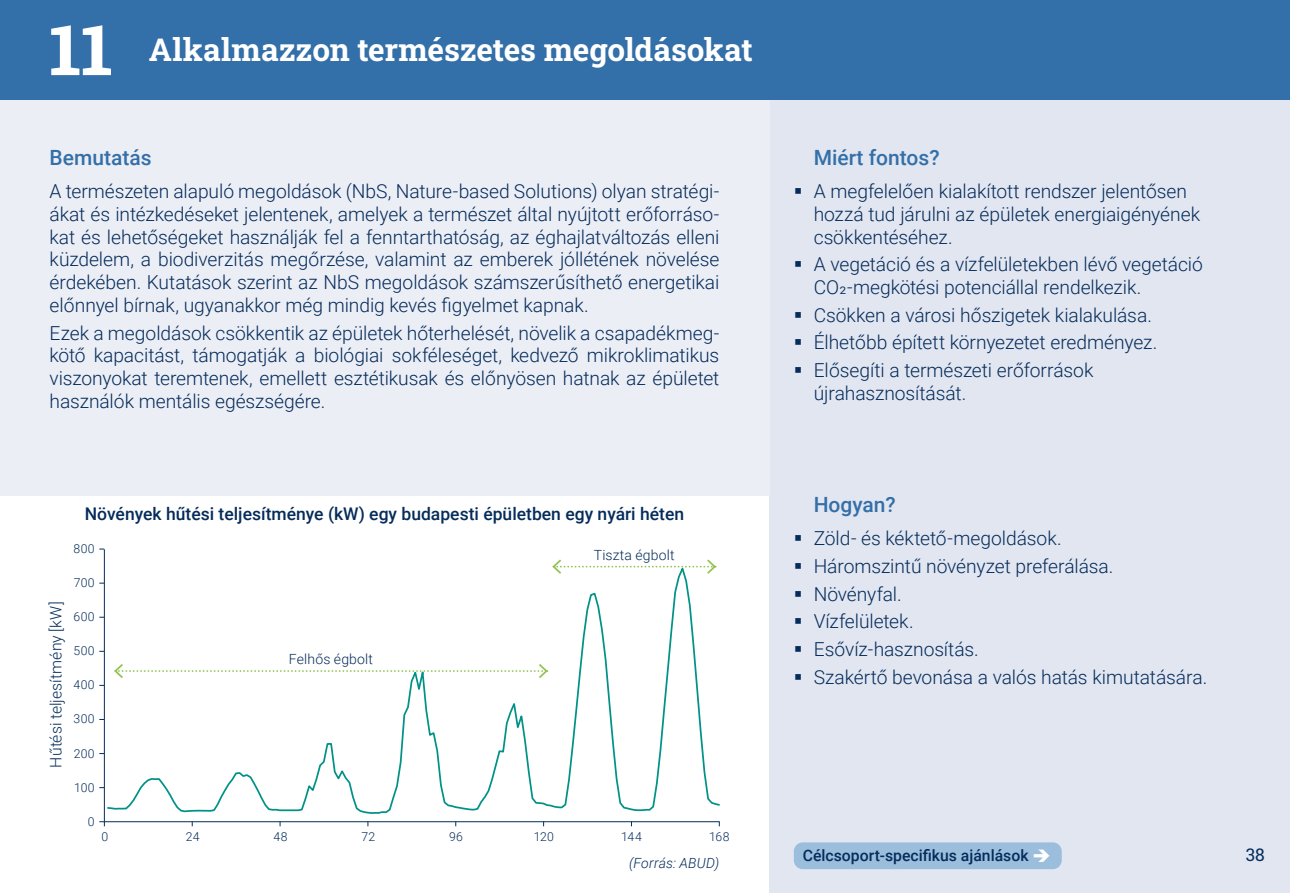
<style>
.page{position:relative;width:1290px;height:893px;background:#fff}
.page>*{position:absolute;margin:0;border:0;box-sizing:border-box;transform-origin:0 0}
.t1{font:800 70px "Roboto Slab";color:#fff}
.t2{font:700 31.5px "Roboto Slab";letter-spacing:-.005em;color:#fff}
.t3{font:500 21px "Roboto";color:#336fa8}
.t4{font:300 19.25px/22.8px "Roboto";letter-spacing:-.005em;color:#052c5a}
.t5{font:500 17.5px "Roboto";color:#052c5a}
.t6{font:17.5px "Roboto Slab";color:#052c5a}
.t7{font:500 15.75px "Roboto";color:#052c5a}
.t8{font:300 15.75px "Roboto";letter-spacing:.005em;color:#052c5a}
.t9{font:300 14px "Roboto";letter-spacing:.015em;color:#052c5a}
.t10{font:italic 300 14px "Roboto";letter-spacing:.015em;color:#052c5a}
.t11{font:300 12.25px "Roboto";letter-spacing:.035em;color:#052c5a}
.s1{color:#fff}
</style>
<div class="page">
<div style="left:769px;top:99px;width:521px;height:794px;background:#e2e6f1"></div>
<div style="left:0;top:99px;width:769px;height:397px;background:#eceef6"></div>
<div style="left:794px;top:842px;width:268px;height:27px;background:#9bbedc;border-radius:9px"></div>
<div style="left:0;top:0;width:1290px;height:99px;background:#336fa8"></div>
<svg style="left:556px;top:559px;width:156px;height:4px"></svg>
<hr style="left:104px;top:549px;width:1px;height:273px;background:#052c5a">
<hr style="left:99px;top:821px;width:620px;height:1px;background:#052c5a">
<svg style="left:107px;top:563px;width:613px;height:251px"></svg>
<h1 class="t1" style="left:50px;top:2px;width:65px">11</h1>
<h2 class="t2" style="left:149px;top:28px;width:605px">Alkalmazzon természetes megoldásokat</h2>
<p class="t3" style="left:50px;top:142px;width:104px">Bemutatás</p>
<p class="t3" style="left:814px;top:142px;width:127px">Miért fontos?</p>
<p class="t4" style="left:50px;top:179px;width:671px;text-align:justify">A természeten alapuló megoldások (NbS, Nature-based Solutions) olyan stratégi&shy;ákat és intézkedéseket jelentenek, amelyek a természet által nyújtott erőforráso&shy;kat és lehetőségeket használják fel a fenntarthatóság, az éghajlatváltozás elleni küzdelem, a biodiverzitás megőrzése, valamint az emberek jóllétének növelése érdekében. Kutatások szerint az NbS megoldások számszerűsíthető energetikai előnnyel bírnak, ugyanakkor még mindig kevés figyelmet kapnak.</p>
<p class="t4" style="left:50px;top:321px;width:671px;text-align:justify">Ezek a megoldások csökkentik az épületek hőterhelését, növelik a csapadékmeg&shy;kötő kapacitást, támogatják a biológiai sokféleséget, kedvező mikroklimatikus viszonyokat teremtenek, emellett esztétikusak és előnyösen hatnak az épületet használók mentális egészségére.</p>
<p class="t8" style="left:45px;top:768px;width:168px;rotate:-90deg">Hűtési teljesítmény [kW]</p>
<p class="t5" style="left:85px;top:502px;width:601px">Növények hűtési teljesítménye (kW) egy budapesti épületben egy nyári héten</p>
<p class="t11" style="left:74px;top:540px;width:23px">800</p>
<p class="t11" style="left:74px;top:574px;width:22px">700</p>
<p class="t11" style="left:74px;top:608px;width:23px">600</p>
<p class="t11" style="left:74px;top:642px;width:23px">500</p>
<p class="t11" style="left:73px;top:676px;width:23px">400</p>
<p class="t11" style="left:74px;top:710px;width:23px">300</p>
<p class="t11" style="left:74px;top:745px;width:23px">200</p>
<p class="t11" style="left:74px;top:779px;width:22px">100</p>
<p class="t11" style="left:88px;top:813px;width:8px">0</p>
<p class="t9" style="left:289px;top:649px;width:86px">Felhős égbolt</p>
<p class="t9" style="left:594px;top:545px;width:82px">Tiszta égbolt</p>
<p class="t11" style="left:102px;top:827px;width:8px">0</p>
<p class="t11" style="left:186px;top:827px;width:15px">24</p>
<p class="t11" style="left:273px;top:827px;width:16px">48</p>
<p class="t11" style="left:361px;top:827px;width:15px">72</p>
<p class="t11" style="left:449px;top:827px;width:15px">96</p>
<p class="t11" style="left:534px;top:827px;width:22px">120</p>
<p class="t11" style="left:621px;top:827px;width:22px">144</p>
<p class="t11" style="left:709px;top:827px;width:22px">168</p>
<p class="t10" style="left:629px;top:853px;width:92px">(Forrás: ABUD)</p>
<p class="t4" style="left:814px;top:179px;width:388px">A megfelelően kialakított rendszer jelentősen hozzá tud járulni az épületek energiaigényének csökkentéséhez.</p>
<p class="t4" style="left:814px;top:252px;width:391px">A vegetáció és a vízfelületekben lévő vegetáció<br>CO2-megkötési potenciállal rendelkezik.</p>
<p class="t4" style="left:814px;top:300px;width:345px;line-height:27.7px">Csökken a városi hőszigetek kialakulása.<br>Élhetőbb épített környezetet eredményez.<br>Elősegíti a természeti erőforrások</p>
<p class="t4" style="left:814px;top:381px;width:154px">újrahasznosítását.</p>
<p class="t3" style="left:814px;top:490px;width:84px">Hogyan?</p>
<p class="t4" style="left:814px;top:524px;width:395px;line-height:27.7px">Zöld- és kéktető-megoldások.<br>Háromszintű növényzet preferálása.<br>Növényfal.<br>Vízfelületek.<br>Esővíz-hasznosítás.<br>Szakértő bevonása a valós hatás kimutatására.</p>
<p class="t7" style="left:803px;top:844px;width:250px">Célcsoport-specifikus ajánlások <span class="s1">➔</span></p>
<p class="t6" style="left:1245px;top:843px;width:21px">38</p>
</div>
